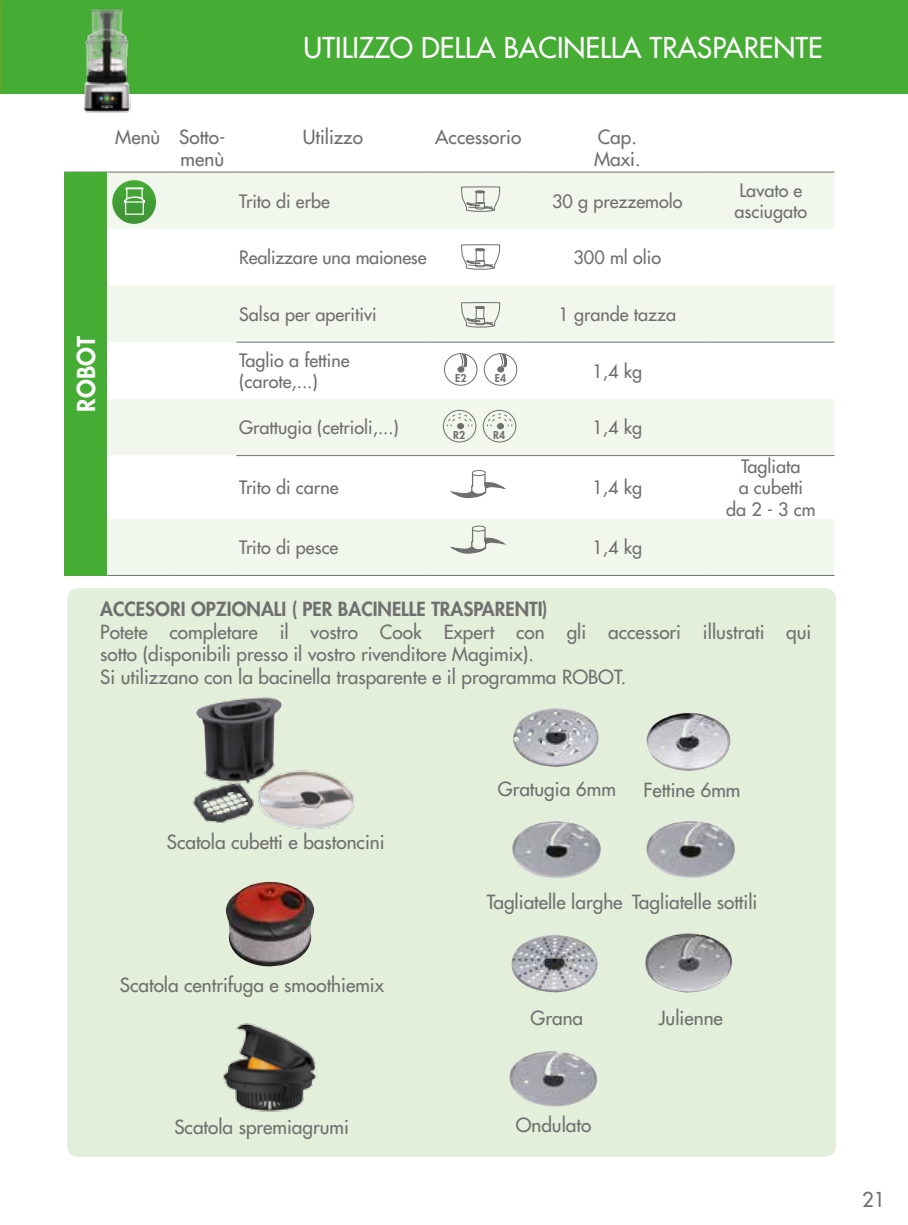
<style>
.page{position:relative;width:908px;height:1225px;background:#fff}
.page>*{position:absolute;margin:0;border:0;box-sizing:border-box;transform-origin:0 0}
.t1{font:28px "Futura";color:#fff}
.t2{font:800 24px "Futura";color:#fff}
.t3{font:20px "Futura";color:#706f6f}
.t4{font:19px/22.8px "Futura";color:#706f6f}
.t5{font:800 19px "Futura";color:#706f6f}
.t6{font:18px/21.6px "Futura";color:#706f6f}
.t7{font:800 10.6px "Futura";color:#706f6f}
</style>
<div class="page">
<div style="left:0;top:0;width:907px;height:94px;background:#45ac34"></div>
<img style="left:83px;top:9px;width:48px;height:104px">
<div style="left:107px;top:173px;width:727px;height:402px;background:#f1f7ed"></div>
<svg style="left:107px;top:229px;width:727px;height:290px"></svg>
<hr style="left:107px;top:172px;width:61px;height:1px;background:#706f6f">
<hr style="left:168px;top:172px;width:68px;height:1px;background:#706f6f">
<hr style="left:236px;top:172px;width:193px;height:1px;background:#706f6f">
<hr style="left:429px;top:172px;width:98px;height:1px;background:#706f6f">
<hr style="left:527px;top:172px;width:180px;height:1px;background:#706f6f">
<hr style="left:707px;top:172px;width:59px;height:1px;background:#706f6f">
<hr style="left:766px;top:172px;width:68px;height:1px;background:#706f6f">
<hr style="left:236px;top:455px;width:193px;height:1px;background:#706f6f">
<hr style="left:429px;top:455px;width:98px;height:1px;background:#706f6f">
<hr style="left:527px;top:455px;width:180px;height:1px;background:#706f6f">
<hr style="left:707px;top:455px;width:59px;height:1px;background:#706f6f">
<hr style="left:766px;top:455px;width:68px;height:1px;background:#706f6f">
<hr style="left:236px;top:342px;width:193px;height:1px;background:#706f6f">
<hr style="left:429px;top:342px;width:98px;height:1px;background:#706f6f">
<hr style="left:527px;top:342px;width:180px;height:1px;background:#706f6f">
<hr style="left:707px;top:342px;width:59px;height:1px;background:#706f6f">
<hr style="left:766px;top:342px;width:68px;height:1px;background:#706f6f">
<hr style="left:107px;top:575px;width:61px;height:1px;background:#706f6f">
<hr style="left:168px;top:575px;width:68px;height:1px;background:#706f6f">
<hr style="left:236px;top:575px;width:193px;height:1px;background:#706f6f">
<hr style="left:429px;top:575px;width:98px;height:1px;background:#706f6f">
<hr style="left:527px;top:575px;width:180px;height:1px;background:#706f6f">
<hr style="left:707px;top:575px;width:59px;height:1px;background:#706f6f">
<hr style="left:766px;top:575px;width:68px;height:1px;background:#706f6f">
<div style="left:64px;top:172px;width:43px;height:404px;background:#45ac34"></div>
<svg style="left:112px;top:180px;width:44px;height:44px"></svg>
<svg style="left:124px;top:187px;width:20px;height:28px"></svg>
<svg style="left:460px;top:186px;width:41px;height:26px"></svg>
<svg style="left:460px;top:244px;width:41px;height:26px"></svg>
<svg style="left:460px;top:302px;width:41px;height:26px"></svg>
<div style="left:444px;top:353px;width:33px;height:33px;border:1px solid #706f6f;border-radius:50%"></div>
<div style="left:442px;top:410px;width:34px;height:32px;border:1px solid #706f6f;border-radius:50%"></div>
<svg style="left:446px;top:353px;width:84px;height:201px"></svg>
<div style="left:67px;top:588px;width:768px;height:569px;background:#e3efda;border-radius:11px"></div>
<img style="left:192px;top:697px;width:164px;height:132px">
<img style="left:226px;top:882px;width:88px;height:85px">
<img style="left:223px;top:1023px;width:94px;height:89px">
<img style="left:513px;top:708px;width:86px;height:59px">
<img style="left:646px;top:713px;width:85px;height:58px">
<img style="left:511px;top:935px;width:87px;height:57px">
<img style="left:646px;top:821px;width:89px;height:57px">
<img style="left:512px;top:821px;width:89px;height:57px">
<img style="left:509px;top:1051px;width:88px;height:56px">
<img style="left:645px;top:933px;width:88px;height:59px">
<h1 class="t1" style="left:303px;top:29px;width:520px">UTILIZZO DELLA BACINELLA TRASPARENTE</h1>
<p class="t2" style="left:70px;top:411px;width:77px;rotate:-90deg">ROBOT</p>
<p class="t4" style="left:115px;top:125px;width:112px;text-align:right">Menù Sotto&shy;menù</p>
<p class="t4" style="left:302px;top:125px;width:62px">Utilizzo</p>
<p class="t4" style="left:435px;top:125px;width:87px">Accessorio</p>
<p class="t4" style="left:594px;top:125px;width:45px">Cap.<br>Maxi.</p>
<p class="t6" style="left:239px;top:190px;width:92px">Trito di erbe</p>
<p class="t6" style="left:552px;top:190px;width:132px">30 g prezzemolo</p>
<p class="t6" style="left:734px;top:179px;width:74px">Lavato e asciugato</p>
<p class="t6" style="left:239px;top:247px;width:189px">Realizzare una maionese</p>
<p class="t6" style="left:573px;top:247px;width:89px">300 ml olio</p>
<p class="t6" style="left:239px;top:303px;width:139px">Salsa per aperitivi</p>
<p class="t6" style="left:558px;top:303px;width:119px">1 grande tazza</p>
<p class="t6" style="left:239px;top:349px;width:112px">Taglio a fettine (carote,... )</p>
<p class="t6" style="left:592px;top:360px;width:51px">1,4 kg</p>
<p class="t6" style="left:239px;top:417px;width:161px">Grattugia (cetrioli,... )</p>
<p class="t6" style="left:592px;top:417px;width:51px">1,4 kg</p>
<p class="t6" style="left:239px;top:477px;width:101px">Trito di carne</p>
<p class="t6" style="left:592px;top:477px;width:51px">1,4 kg</p>
<p class="t7" style="left:455px;top:371px;width:13px">E2</p>
<p class="t7" style="left:494px;top:371px;width:13px">E4</p>
<p class="t7" style="left:453px;top:428px;width:14px">R2</p>
<p class="t7" style="left:493px;top:428px;width:14px">R4</p>
<p class="t6" style="left:239px;top:536px;width:101px">Trito di pesce</p>
<p class="t6" style="left:592px;top:536px;width:51px">1,4 kg</p>
<p class="t6" style="left:725px;top:455px;width:91px;text-align:center">Tagliata<br>a cubetti<br>da 2 - 3 cm</p>
<p class="t5" style="left:100px;top:596px;width:213px">ACCESORI OPZIONALI ( PER</p>
<p class="t5" style="left:338px;top:596px;width:11px">BACINELLE</p>
<p class="t5" style="left:431px;top:596px;width:12px">TRASPARENTI</p>
<p class="t5" style="left:542px;top:596px;width:7px">)</p>
<p class="t4" style="left:100px;top:620px;width:712px">Potete completare il vostro Cook Expert con gli accessori illustrati qui sotto (disponibili presso il vostro rivenditore Magimix).<br>Si utilizzano con la bacinella trasparente e il programma ROBOT.</p>
<p class="t4" style="left:167px;top:830px;width:219px">Scatola cubetti e bastoncini</p>
<p class="t4" style="left:120px;top:973px;width:265px">Scatola centrifuga e smoothiemix</p>
<p class="t4" style="left:174px;top:1115px;width:176px">Scatola spremiagrumi</p>
<p class="t4" style="left:497px;top:777px;width:119px">Gratugia 6mm</p>
<p class="t4" style="left:643px;top:778px;width:99px">Fettine 6mm</p>
<p class="t4" style="left:486px;top:890px;width:137px">Tagliatelle larghe</p>
<p class="t4" style="left:632px;top:890px;width:127px">Tagliatelle sottili</p>
<p class="t4" style="left:530px;top:1006px;width:54px">Grana</p>
<p class="t4" style="left:515px;top:1113px;width:77px">Ondulato</p>
<p class="t4" style="left:658px;top:1006px;width:66px">Julienne</p>
<p class="t3" style="left:861px;top:1186px;width:25px">21</p>
</div>
